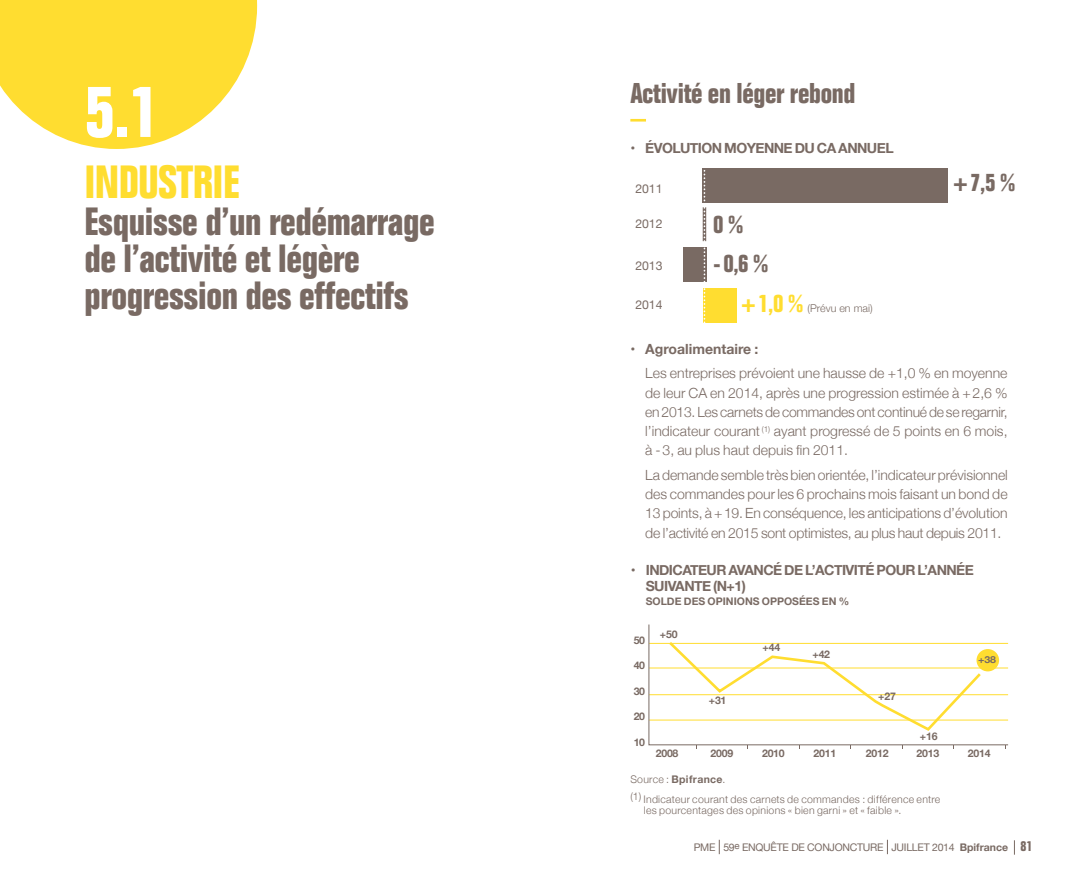
<style>
.page{position:relative;width:1092px;height:879px;background:#fff}
.page>*{position:absolute;margin:0;border:0;box-sizing:border-box;transform-origin:0 0}
.t1{font:700 condensed 71.75px "Folio";color:#fff}
.t2{font:700 condensed 45.5px "Folio";letter-spacing:-.01em;color:#ffdd30}
.t3{font:700 condensed 38.5px/36.8px "Folio";letter-spacing:-.01em;color:#796a63}
.t4{font:700 condensed 28px "Folio";letter-spacing:-.01em;color:#796a63}
.t5{font:700 condensed 24.5px/38.7px "Folio";color:#796a63}
.t6{font:700 condensed 24.5px "Folio";color:#ffdd30}
.t7{font:300 14px/19.2px "Helvetica Neue";letter-spacing:-.02em;color:#796a63;text-align:justify}
.t8{font:700 14px/15.8px "Helvetica Neue";letter-spacing:-.04em;color:#796a63}
.t9{font:700 14px "Helvetica Neue";color:#796a63}
.t10{font:12.25px "Helvetica Neue";color:#796a63}
.t11{font:300 10.67px "Helvetica Neue";color:#796a63}
.t12{font:300 10.5px/10.5px "Helvetica Neue";letter-spacing:.025em;color:#796a63}
.t13{font:700 10.5px "Helvetica Neue";letter-spacing:-.02em;color:#796a63}
.t14{font:10.5px "Helvetica Neue";letter-spacing:-.025em;color:#796a63}
.t15{font:700 10.5px "Helvetica Neue";color:#796a63}
.t16{font:700 10.5px "Helvetica Neue";letter-spacing:.035em;color:#796a63}
.t17{font:700 9.62px "Helvetica Neue";color:#796a63;scale:1.1 1}
.s1{font-weight:300}
.s2{font-weight:700}
.s3{font-family:"Folio";font-weight:700;font-stretch:condensed;font-size:14px}
</style>
<div class="page">
<svg style="left:0;top:0;width:257px;height:149px"></svg>
<svg style="left:1013px;top:841px;width:1px;height:13px"></svg>
<svg style="left:718px;top:840px;width:1px;height:13px"></svg>
<svg style="left:630px;top:119px;width:16px;height:2px"></svg>
<div style="left:703px;top:288px;width:33px;height:34px;background:#ffdd30"></div>
<div style="left:683px;top:247px;width:23px;height:34px;background:#796a63"></div>
<svg style="left:702px;top:207px;width:4px;height:34px"></svg>
<div style="left:702px;top:168px;width:246px;height:34px;background:#796a63"></div>
<svg style="left:703px;top:170px;width:2px;height:153px"></svg>
<svg style="left:648px;top:624px;width:360px;height:121px"></svg>
<svg style="left:666px;top:638px;width:317px;height:97px"></svg>
<div style="left:976px;top:648px;width:22px;height:23px;background:#ffdd30;border-radius:50%"></div>
<h1 class="t1" style="left:84px;top:72px;width:76px">5.1</h1>
<h2 class="t2" style="left:84px;top:157px;width:157px">INDUSTRIE</h2>
<h3 class="t3" style="left:84px;top:203px;width:352px">Esquisse d’un redémarrage de l’activité et légère progression des effectifs</h3>
<h3 class="t4" style="left:630px;top:77px;width:226px">Activité en léger rebond</h3>
<p class="t8" style="left:630px;top:140px;width:265px">• ÉVOLUTION MOYENNE DU CA ANNUEL</p>
<h3 class="t5" style="left:952px;top:163px;width:63px">+7,5 %</h3>
<p class="t10" style="left:635px;top:180px;width:29px">2011</p>
<p class="t10" style="left:635px;top:215px;width:29px">2012</p>
<p class="t10" style="left:635px;top:256px;width:29px">2013</p>
<p class="t10" style="left:635px;top:295px;width:29px">2014</p>
<p class="t9" style="left:630px;top:338px;width:129px">• Agroalimentaire :</p>
<p class="t7" style="left:645px;top:363px;width:364px">Les entreprises prévoient une hausse de +1,0 % en moyenne de leur CA en 2014, après une progression estimée à +2,6 % en 2013. Les carnets de commandes ont continué de se regarnir, l’indicateur courant <sup>(1)</sup> ayant progressé de 5 points en 6 mois, à -3, au plus haut depuis fin 2011.</p>
<p class="t7" style="left:645px;top:464px;width:364px">La demande semble très bien orientée, l’indicateur prévisionnel des commandes pour les 6 prochains mois faisant un bond de 13 points, à +19. En conséquence, les anticipations d’évolution de l’activité en 2015 sont optimistes, au plus haut depuis 2011.</p>
<p class="t8" style="left:645px;top:562px;width:329px;text-indent:-15px">• INDICATEUR AVANCÉ DE L’ACTIVITÉ POUR L’ANNÉE<br>SUIVANTE (N+1)</p>
<p class="t15" style="left:645px;top:592px;width:205px">SOLDE DES OPINIONS OPPOSÉES EN %</p>
<p class="t13" style="left:633px;top:631px;width:13px">50</p>
<p class="t13" style="left:633px;top:657px;width:13px">40</p>
<p class="t13" style="left:633px;top:682px;width:13px">30</p>
<p class="t13" style="left:633px;top:707px;width:13px">20</p>
<p class="t13" style="left:633px;top:733px;width:13px">10</p>
<p class="t13" style="left:655px;top:744px;width:24px">2008</p>
<p class="t13" style="left:710px;top:744px;width:24px">2009</p>
<p class="t13" style="left:762px;top:744px;width:24px">2010</p>
<p class="t13" style="left:813px;top:744px;width:24px">2011</p>
<p class="t13" style="left:865px;top:744px;width:24px">2012</p>
<p class="t13" style="left:916px;top:744px;width:24px">2013</p>
<p class="t13" style="left:967px;top:744px;width:24px">2014</p>
<h3 class="t5" style="left:713px;top:205px;width:56px">0 % -0,6 %</h3>
<h3 class="t6" style="left:741px;top:290px;width:63px">+1,0 %</h3>
<p class="t11" style="left:807px;top:300px;width:67px">(Prévu en mai)</p>
<p class="t13" style="left:659px;top:625px;width:19px">+ 50</p>
<p class="t13" style="left:762px;top:639px;width:19px">+ 44</p>
<p class="t13" style="left:812px;top:645px;width:19px">+ 42</p>
<p class="t17" style="left:978px;top:652px;width:18px">+ 38</p>
<p class="t13" style="left:878px;top:687px;width:19px">+ 27</p>
<p class="t13" style="left:708px;top:692px;width:19px">+ 31</p>
<p class="t13" style="left:919px;top:727px;width:19px">+ 16</p>
<p class="t16" style="left:630px;top:770px;width:97px"><span class="s1">Source :</span> Bpifrance<span class="s1">.</span></p>
<p class="t12" style="left:643px;top:793px;width:298px;text-indent:-13px">(1) Indicateur courant des carnets de commandes : différence entre les pourcentages des opinions « bien garni » et « faible ».</p>
<p class="t14" style="left:693px;top:839px;width:340px">PME 59<sup>e</sup> ENQUÊTE DE CONJONCTURE JUILLET 2014 <span class="s2">Bpifrance</span> <span class="s3">81</span></p>
</div>
